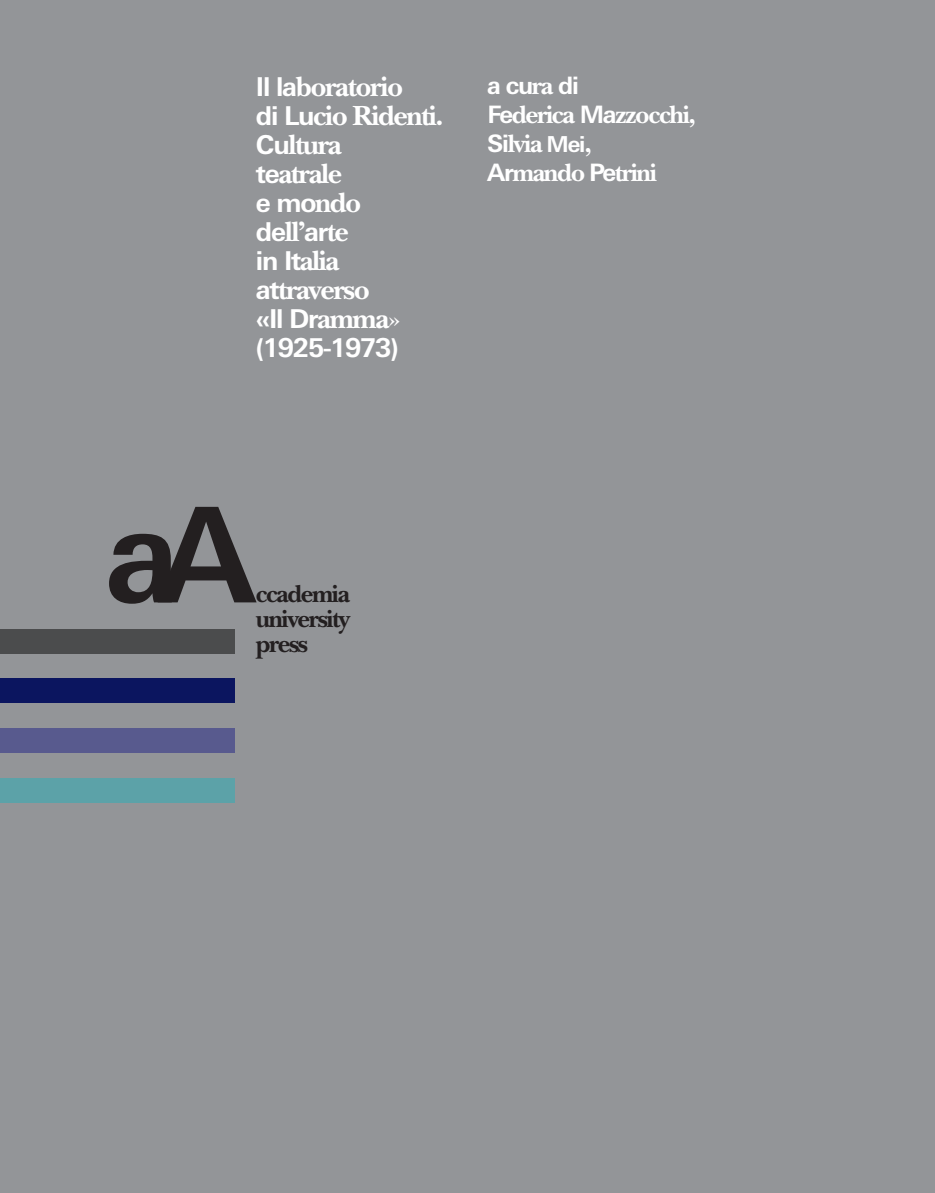
<style>
.page{position:relative;width:935px;height:1193px;background:#fff}
.page>*{position:absolute;margin:0;border:0;box-sizing:border-box;transform-origin:0 0}
.t1{font:700 132.2px "Linotype Univers Basic";color:#231f20}
.t2{font:700 28.8px/29px "New Baskerville Std";letter-spacing:-.05em;color:#fff}
.t3{font:700 26px/28.8px "New Baskerville Std";letter-spacing:-.055em;color:#fff}
.t4{font:700 26px/29px "Linotype Univers Basic";letter-spacing:-.05em;color:#fff}
.t5{font:700 25.4px/25px "New Baskerville";letter-spacing:-.055em;color:#231f20;text-align:justify}
.t6{font:700 24px "Linotype Univers Basic";color:#fff}
.s1{font-family:"Linotype Univers Basic";font-size:26px}
.s2{font-family:"New Baskerville Std";font-size:28.8px}
.s3{font-family:"New Baskerville Std";font-size:26px}
.s4{font-family:"Linotype Univers Basic";font-size:24px}
.s5{font-family:"Linotype Univers Basic";font-size:22px}
</style>
<div class="page">
<div style="left:0;top:0;width:935px;height:1192px;background:#939598"></div>
<div style="left:0;top:629px;width:234px;height:25px;background:#4b4c4d"></div>
<div style="left:0;top:678px;width:234px;height:25px;background:#0b155f"></div>
<div style="left:0;top:728px;width:234px;height:25px;background:#585a8e"></div>
<div style="left:0;top:778px;width:234px;height:25px;background:#5ca2a8"></div>
<p class="t2" style="left:256px;top:72px;width:189px"><span class="s1">Il la</span>boratorio<br><span class="s1">di Lu</span>cio Ridenti.<br><span class="s1">Cu</span>ltura<br><span class="s1">te</span>atrale</p>
<p class="t4" style="left:256px;top:188px;width:107px">e mo<span class="s2">ndo</span></p>
<p class="t2" style="left:256px;top:217px;width:95px"><span class="s1">de</span>ll’<span class="s1">ar</span>te</p>
<p class="t4" style="left:256px;top:246px;width:85px">in It<span class="s2">alia</span></p>
<p class="t2" style="left:256px;top:275px;width:115px"><span class="s1">at</span>traverso</p>
<p class="t4" style="left:256px;top:304px;width:147px">«Il Dr<span class="s2">amma» </span>(1925-1973)</p>
<p class="t6" style="left:487px;top:71px;width:93px">a cu<span class="s3">ra</span> di</p>
<p class="t3" style="left:487px;top:100px;width:210px"><span class="s4">Fe</span>derica <span class="s4">Ma</span>zzocchi,<br><span class="s4">Si</span>lvia <span class="s5">Mei</span>,<br><span class="s4">Ar</span>mando <span class="s4">Pe</span>trini</p>
<h1 class="t1" style="left:105px;top:475px;width:152px">aA</h1>
<p class="t5" style="left:256px;top:582px;width:96px">ccademia university press</p>
</div>
